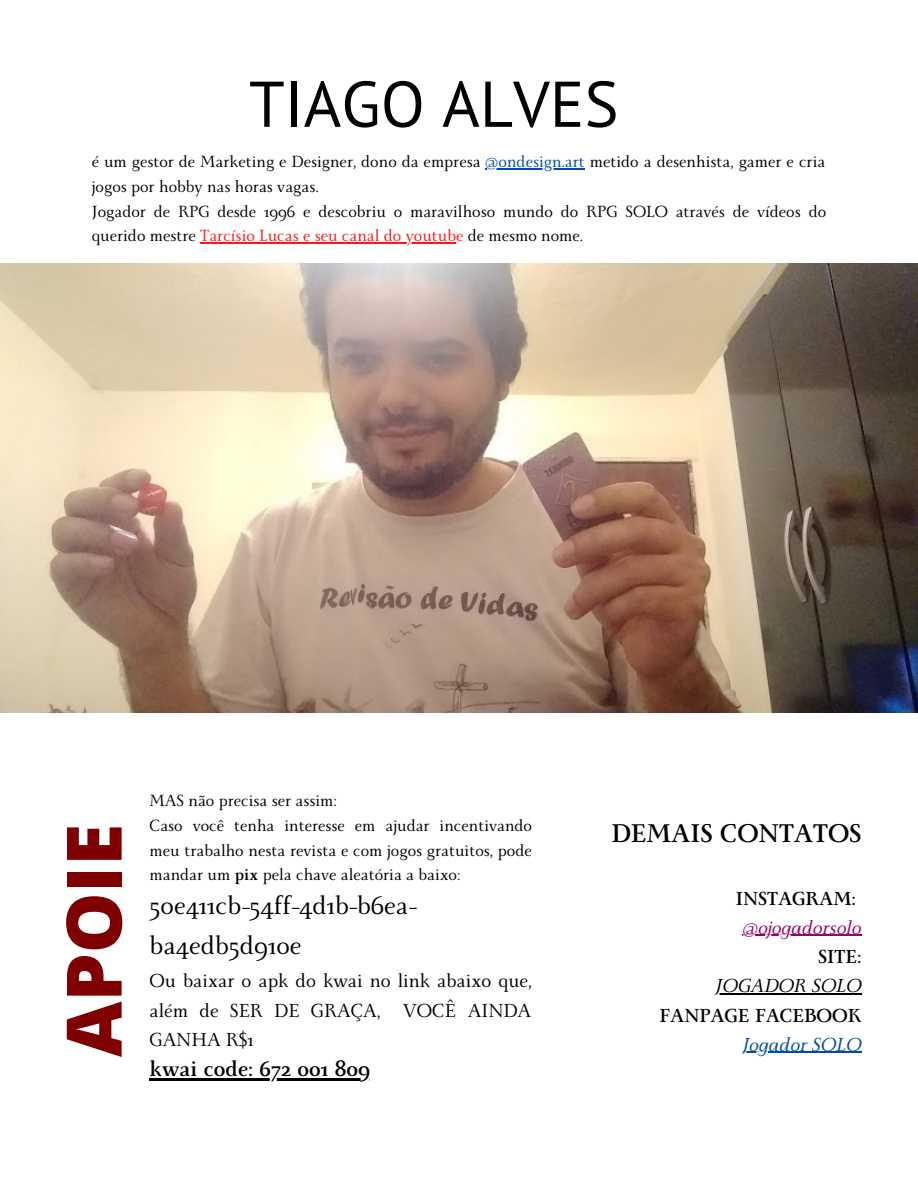
<style>
.page{position:relative;width:918px;height:1188px;background:#fff}
.page>*{position:absolute;margin:0;border:0;box-sizing:border-box;transform-origin:0 0}
.t1{font:800 76.5px "Open Sans";color:#7f0000}
.t2{font:64.5px "PT Sans";color:#000}
.t3{font:28.5px/39.3px "Monterchi Serif";color:#000}
.t4{font:700 28.5px "Monterchi Serif";color:#000}
.t5{font:700 24px "Monterchi Serif";color:#000}
.t6{font:21px/29.2px "Monterchi Serif";color:#000;text-align:justify}
.t7{font:700 21px "Monterchi Serif";color:#000}
.t8{font:italic 21px "Monterchi Serif";color:#99006d}
.t9{font:italic 21px "Monterchi Serif";color:#000}
.t10{font:italic 21px "Monterchi Serif";color:#004aad}
.t11{font:18px/24.8px "Monterchi Serif";color:#000}
.s1{color:#004aad}
.s2{color:#ff1616}
.s3{font-weight:700}
</style>
<div class="page">
<img style="left:0;top:264px;width:918px;height:449px">
<hr style="left:485px;top:168px;width:100px;height:1px;background:#004aad">
<hr style="left:200px;top:243px;width:256px;height:1px;background:#ff1616">
<hr style="left:150px;top:1078px;width:220px;height:3px;background:#000">
<hr style="left:742px;top:935px;width:120px;height:1px;background:#99006d">
<hr style="left:715px;top:993px;width:147px;height:2px;background:#000">
<hr style="left:742px;top:1052px;width:120px;height:1px;background:#004aad">
<p class="t2" style="left:249px;top:61px;width:371px">TIAGO ALVES</p>
<p class="t11" style="left:92px;top:152px;width:735px">é um gestor de Marketing e Designer, dono da empresa <span class="s1">@ondesign.art</span> metido a desenhista, gamer e cria jogos por hobby nas horas vagas.</p>
<p class="t11" style="left:92px;top:202px;width:736px">Jogador de RPG desde 1996 e descobriu o maravilhoso mundo do RPG SOLO através de vídeos do querido mestre <span class="s2">Tarcísio Lucas e seu canal do youtube</span> de mesmo nome.</p>
<p class="t1" style="left:40px;top:1057px;width:235px;rotate:-90deg">APOIE</p>
<p class="t11" style="left:150px;top:791px;width:189px">MAS não precisa ser assim:</p>
<p class="t11" style="left:150px;top:816px;width:384px;text-align:justify">Caso você tenha interesse em ajudar incentivando meu trabalho nesta revista e com jogos gratuitos, pode mandar um <span class="s3">pix</span> pela chave aleatória a baixo:</p>
<p class="t3" style="left:150px;top:890px;width:269px">50e411cb-54ff-4d1b-b6ea&shy;ba4edb5d910e</p>
<p class="t6" style="left:150px;top:970px;width:384px">Ou baixar o apk do kwai no link abaixo que, além de SER DE GRAÇA, VOCÊ AINDA GANHA R$1</p>
<p class="t5" style="left:150px;top:1057px;width:222px">kwai code: 672 001 809</p>
<p class="t4" style="left:611px;top:819px;width:252px">DEMAIS CONTATOS</p>
<p class="t7" style="left:736px;top:888px;width:122px">INSTAGRAM:</p>
<p class="t8" style="left:742px;top:917px;width:121px">@ojogadorsolo</p>
<p class="t7" style="left:818px;top:946px;width:45px">SITE:</p>
<p class="t9" style="left:715px;top:975px;width:148px">JOGADOR SOLO</p>
<p class="t7" style="left:660px;top:1005px;width:204px">FANPAGE FACEBOOK</p>
<p class="t10" style="left:742px;top:1034px;width:121px">Jogador SOLO</p>
</div>
